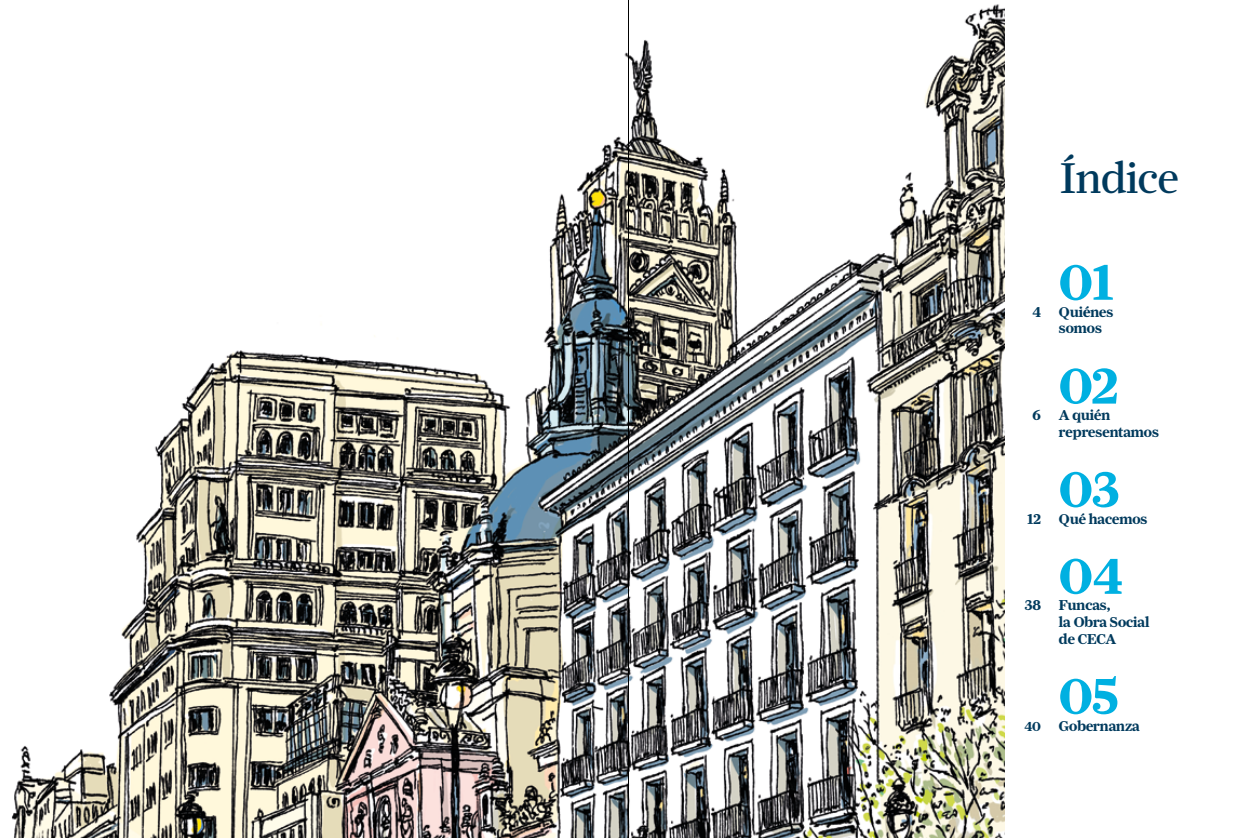
<style>
.page{position:relative;width:1257px;height:838px;background:#fff}
.page>*{position:absolute;margin:0;border:0;box-sizing:border-box;transform-origin:0 0}
.t1{font:600 52.8px "Farnham Headline";letter-spacing:-.01em;color:#00b0e1}
.t2{font:45px "Farnham Headline";color:#003a5d}
.t3{font:600 15px/16.6px "Farnham Headline";color:#003a5d}
.s1{font-weight:700}
.s2{font-size:13.65px}
</style>
<div class="page">
<img style="left:11px;top:4px;width:994px;height:834px">
<hr style="left:628px;top:0;width:1px;height:838px;background:#000">
<h2 class="t2" style="left:1060px;top:152px;width:120px">Índice</h2>
<h1 class="t1" style="left:1059px;top:253px;width:56px">01</h1>
<p class="t3" style="left:1059px;top:303px;width:56px;text-indent:-27px">4 Qui<span class="s1">é</span>nes somos</p>
<h1 class="t1" style="left:1059px;top:357px;width:61px">02</h1>
<p class="t3" style="left:1059px;top:407px;width:101px;text-indent:-26px">6 A quién representamos</p>
<h1 class="t1" style="left:1059px;top:460px;width:62px">03</h1>
<p class="t3" style="left:1027px;top:510px;width:121px">12 Qué hacemos</p>
<h1 class="t1" style="left:1059px;top:547px;width:66px">04</h1>
<p class="t3" style="left:1059px;top:597px;width:92px;text-indent:-34px">38 Funcas,<br>la Obra Social de CECA</p>
<h1 class="t1" style="left:1059px;top:667px;width:61px">05</h1>
<p class="t3" style="left:1024px;top:717px;width:117px"><span class="s2">40</span> Gobernanza</p>
</div>
